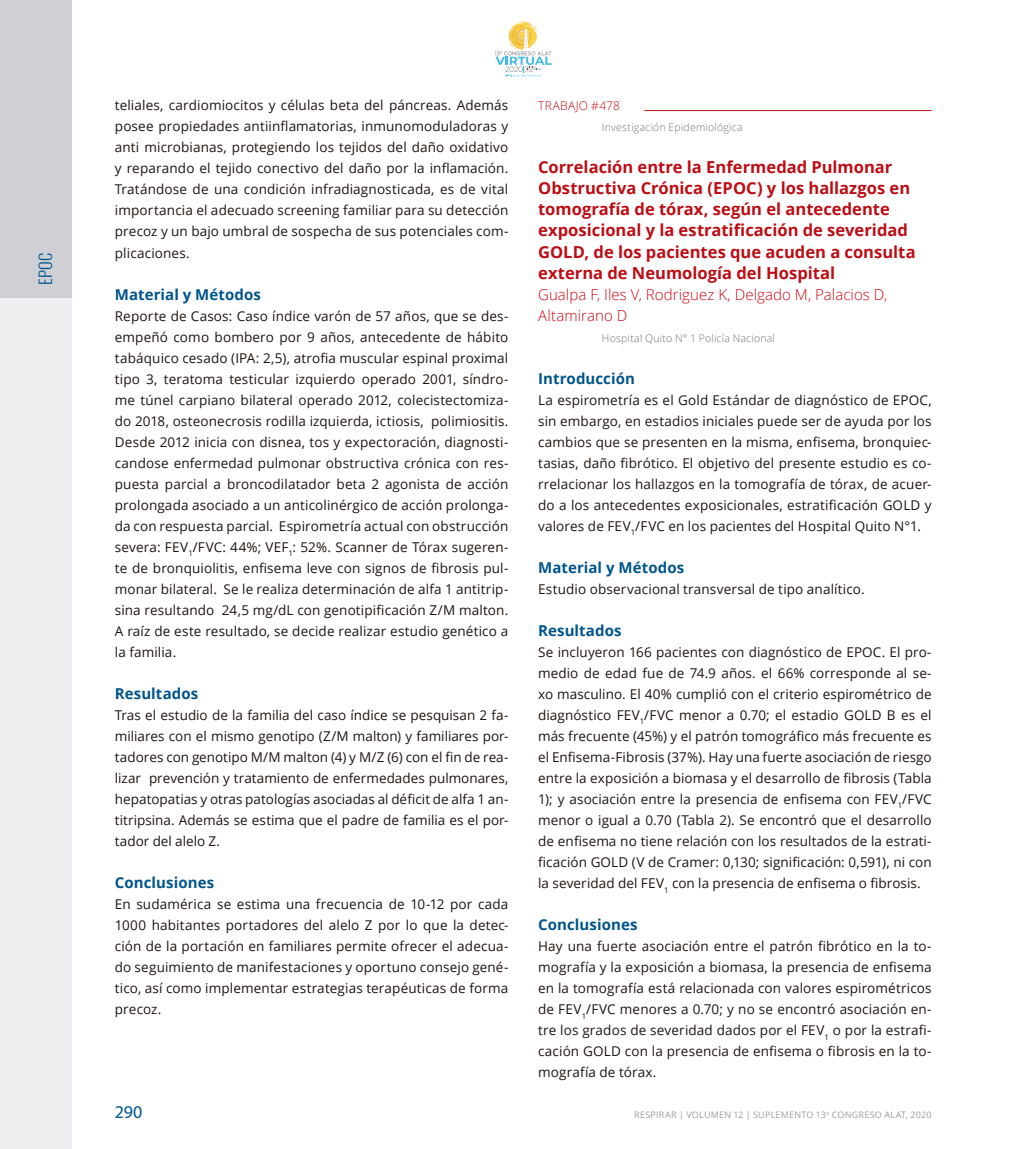
<style>
.page{position:relative;width:1021px;height:1149px;background:#fff}
.page>*{position:absolute;margin:0;border:0;box-sizing:border-box;transform-origin:0 0}
.t1{font:18px "Myriad Pro";color:#00558b}
.sub1{font:700 16.5px/21px "Open Sans";color:#bd0d14}
.t2{font:300 16.5px "Oswald";color:#00558b}
.sub2{font:700 15px "Open Sans";letter-spacing:.005em;color:#00558b}
.autores1{font:300 15px/21px "Open Sans";letter-spacing:.005em;color:#cb0912}
.primero_seco{font:13.5px/21px "Open Sans";letter-spacing:.01em;color:#1f1410;text-align:justify}
.Trabajos_tit{font:300 12px "Open Sans";letter-spacing:.03em;color:#bd0d14}
.autores2{font:300 10.5px "Open Sans";letter-spacing:.02em;color:#737377}
.t3{font:9px "Open Sans";letter-spacing:.025em;color:#9d9ba0}
</style>
<div class="page">
<div style="left:0;top:0;width:72px;height:298px;background:#ced0d5"></div>
<div style="left:0;top:298px;width:72px;height:850px;background:#eeeff1"></div>
<svg style="left:495px;top:21px;width:56px;height:56px"></svg>
<hr style="left:644px;top:110px;width:287px;height:1px;background:#bd0d14">
<p class="t2" style="left:34px;top:285px;width:33px;rotate:-90deg">EPOC</p>
<p class="primero_seco" style="left:115px;top:95px;width:395px">teliales, cardiomiocitos y células beta del páncreas. Además posee propiedades antiinflamatorias, inmunomoduladoras y anti microbianas, protegiendo los tejidos del daño oxidativo y reparando el tejido conectivo del daño por la inflamación.<br>Tratándose de una condición infradiagnosticada, es de vital importancia el adecuado screening familiar para su detección precoz y un bajo umbral de sospecha de sus potenciales com&shy;plicaciones.</p>
<p class="sub2" style="left:115px;top:283px;width:148px">Material y Métodos</p>
<p class="primero_seco" style="left:115px;top:305px;width:395px">Reporte de Casos: Caso índice varón de 57 años, que se des&shy;empeñó como bombero por 9 años, antecedente de hábito tabáquico cesado (IPA: 2,5), atrofia muscular espinal proximal tipo 3, teratoma testicular izquierdo operado 2001, síndro&shy;me túnel carpiano bilateral operado 2012, colecistectomiza&shy;do 2018, osteonecrosis rodilla izquierda, ictiosis, polimiositis.<br>Desde 2012 inicia con disnea, tos y expectoración, diagnosti&shy;candose enfermedad pulmonar obstructiva crónica con res&shy;puesta parcial a broncodilatador beta 2 agonista de acción prolongada asociado a un anticolinérgico de acción prolonga&shy;da con respuesta parcial. Espirometría actual con obstrucción severa: FEV<sub>1</sub>/FVC: 44%; VEF<sub>1</sub>: 52%. Scanner de Tórax sugeren&shy;te de bronquiolitis, enfisema leve con signos de fibrosis pul&shy;monar bilateral. Se le realiza determinación de alfa 1 antitrip&shy;sina resultando 24,5 mg/dL con genotipificación Z/M malton.<br>A raíz de este resultado, se decide realizar estudio genético a la familia.</p>
<p class="sub2" style="left:115px;top:682px;width:85px">Resultados</p>
<p class="primero_seco" style="left:115px;top:704px;width:395px">Tras el estudio de la familia del caso índice se pesquisan 2 fa&shy;miliares con el mismo genotipo (Z/M malton) y familiares por&shy;tadores con genotipo M/M malton (4) y M/Z (6) con el fin de rea&shy;lizar prevención y tratamiento de enfermedades pulmonares, hepatopatias y otras patologías asociadas al déficit de alfa 1 an&shy;titripsina. Además se estima que el padre de familia es el por&shy;tador del alelo Z.</p>
<p class="sub2" style="left:115px;top:871px;width:101px">Conclusiones</p>
<p class="primero_seco" style="left:115px;top:893px;width:395px">En sudamérica se estima una frecuencia de 10-12 por cada 1000 habitantes portadores del alelo Z por lo que la detec&shy;ción de la portación en familiares permite ofrecer el adecua&shy;do seguimiento de manifestaciones y oportuno consejo gené&shy;tico, así como implementar estrategias terapéuticas de forma precoz.</p>
<h1 class="t1" style="left:115px;top:1100px;width:29px">290</h1>
<p class="Trabajos_tit" style="left:538px;top:98px;width:83px">TRABAJO #478</p>
<p class="autores2" style="left:602px;top:120px;width:142px">Investigación Epidemiológica</p>
<p class="sub1" style="left:538px;top:156px;width:379px">Correlación entre la Enfermedad Pulmonar Obstructiva Crónica (EPOC) y los hallazgos en tomografía de tórax, según el antecedente exposicional y la estratificación de severidad GOLD, de los pacientes que acuden a consulta externa de Neumología del Hospital</p>
<p class="autores1" style="left:538px;top:283px;width:351px">Gualpa F, Iles V, Rodriguez K, Delgado M, Palacios D,<br>Altamirano D</p>
<p class="autores2" style="left:602px;top:330px;width:174px">Hospital Quito N° 1 Policía Nacional</p>
<p class="sub2" style="left:538px;top:367px;width:98px">Introducción</p>
<p class="primero_seco" style="left:538px;top:389px;width:395px">La espirometría es el Gold Estándar de diagnóstico de EPOC, sin embargo, en estadios iniciales puede ser de ayuda por los cambios que se presenten en la misma, enfisema, bronquiec&shy;tasias, daño fibrótico. El objetivo del presente estudio es co&shy;rrelacionar los hallazgos en la tomografía de tórax, de acuer&shy;do a los antecedentes exposicionales, estratificación GOLD y valores de FEV<sub>1</sub>/FVC en los pacientes del Hospital Quito N°1.</p>
<p class="sub2" style="left:538px;top:556px;width:148px">Material y Métodos</p>
<p class="primero_seco" style="left:538px;top:578px;width:328px">Estudio observacional transversal de tipo analítico.</p>
<p class="sub2" style="left:538px;top:619px;width:85px">Resultados</p>
<p class="primero_seco" style="left:538px;top:641px;width:395px">Se incluyeron 166 pacientes con diagnóstico de EPOC. El pro&shy;medio de edad fue de 74.9 años. el 66% corresponde al se&shy;xo masculino. El 40% cumplió con el criterio espirométrico de diagnóstico FEV<sub>1</sub>/FVC menor a 0.70; el estadio GOLD B es el más frecuente (45%) y el patrón tomográfico más frecuente es el Enfisema-Fibrosis (37%). Hay una fuerte asociación de riesgo entre la exposición a biomasa y el desarrollo de fibrosis (Tabla 1); y asociación entre la presencia de enfisema con FEV<sub>1</sub>/FVC menor o igual a 0.70 (Tabla 2). Se encontró que el desarrollo de enfisema no tiene relación con los resultados de la estrati&shy;ficación GOLD (V de Cramer: 0,130; significación: 0,591), ni con la severidad del FEV<sub>1</sub> con la presencia de enfisema o fibrosis.</p>
<p class="sub2" style="left:538px;top:913px;width:101px">Conclusiones</p>
<p class="primero_seco" style="left:538px;top:935px;width:395px">Hay una fuerte asociación entre el patrón fibrótico en la to&shy;mografía y la exposición a biomasa, la presencia de enfisema en la tomografía está relacionada con valores espirométricos de FEV<sub>1</sub>/FVC menores a 0.70; y no se encontró asociación en&shy;tre los grados de severidad dados por el FEV<sub>1</sub> o por la estrafi&shy;cación GOLD con la presencia de enfisema o fibrosis en la to&shy;mografía de tórax.</p>
<p class="t3" style="left:634px;top:1108px;width:299px">RESPIRAR | VOLUMEN 12 | SUPLEMENTO 13<sup>o</sup> CONGRESO ALAT, 2020</p>
</div>
